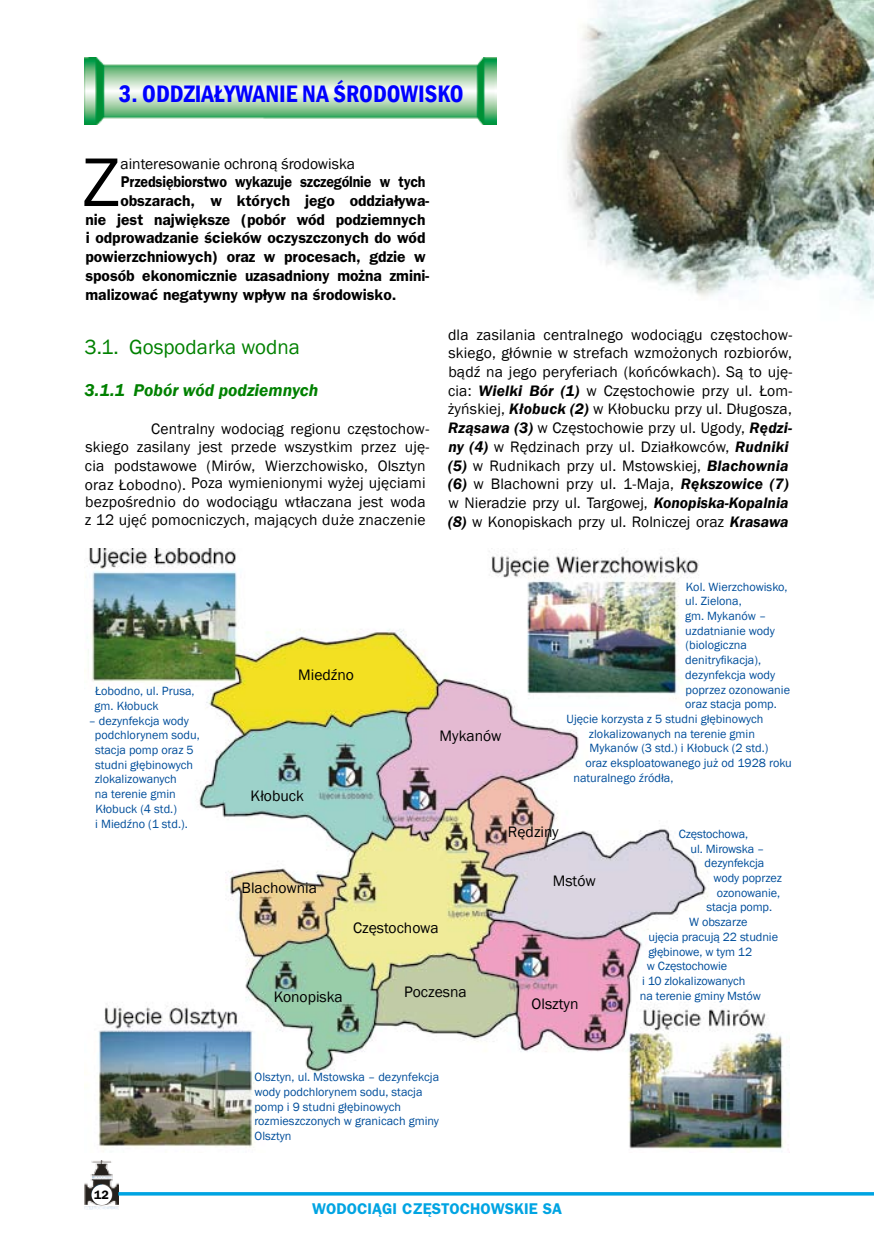
<style>
.page{position:relative;width:874px;height:1241px;background:#fff}
.page>*{position:absolute;margin:0;border:0;box-sizing:border-box;transform-origin:0 0}
.t1{font:71.58px "Franklin Gothic";color:#000}
.t2{font:600 condensed 24.5px "Franklin Gothic";color:#00f}
.t3{font:21px "Franklin Gothic";color:#008100}
.t4{font:italic 600 17.5px "Franklin Gothic";color:#008100}
.t5{font:15.58px/18.7px "Franklin Gothic";letter-spacing:.01em;color:#000;text-align:justify}
.t6{font:700 15.58px "Frankfurt Gothic";color:#000}
.t7{font:700 15.58px "Frankfurt Gothic";color:#000;scale:.91 1}
.t8{font:700 15.58px "Frankfurt Gothic";color:#00a4e2}
.t9{font:12.25px/14.7px "Franklin Gothic";color:#004e9b}
.t10{font:700 12.25px "Frankfurt Gothic";color:#000}
.s1{font-weight:600;font-style:italic}
</style>
<div class="page">
<img style="left:84px;top:1160px;width:34px;height:48px">
<div style="left:91px;top:1184px;width:21px;height:20px;background:#fff;border-radius:50%"></div>
<svg style="left:118px;top:1191px;width:755px;height:4px"></svg>
<img style="left:84px;top:58px;width:412px;height:67px">
<img style="left:84px;top:548px;width:700px;height:601px">
<img style="left:566px;top:0;width:307px;height:300px">
<p class="t2" style="left:119px;top:77px;width:346px">3. ODDZIAŁYWANIE NA ŚRODOWISKO</p>
<p class="t1" style="left:82px;top:138px;width:39px">Z</p>
<p class="t5" style="left:120px;top:154px;width:236px">ainteresowanie ochroną środowiska</p>
<p class="t7" style="left:121px;top:173px;width:336px">Przedsiębiorstwo wykazuje szczególnie w tych</p>
<p class="t6" style="left:120px;top:192px;width:310px">obszarach, w których jego oddziaływa-</p>
<p class="t6" style="left:85px;top:210px;width:341px">nie jest największe (pobór wód podziemnych</p>
<p class="t6" style="left:86px;top:229px;width:341px">i odprowadzanie ścieków oczyszczonych do wód</p>
<p class="t6" style="left:85px;top:248px;width:342px">powierzchniowych) oraz w procesach, gdzie w</p>
<p class="t6" style="left:85px;top:266px;width:345px">sposób ekonomicznie uzasadniony można zmini-</p>
<p class="t6" style="left:85px;top:285px;width:312px">malizować negatywny wpływ na środowisko.</p>
<p class="t3" style="left:84px;top:334px;width:217px">3.1. Gospodarka wodna</p>
<p class="t4" style="left:85px;top:379px;width:235px">3.1.1 Pobór wód podziemnych</p>
<p class="t5" style="left:85px;top:419px;width:345px;text-indent:66px">Centralny wodociąg regionu częstochow&shy;skiego zasilany jest przede wszystkim przez uję&shy;cia podstawowe (Mirów, Wierzchowisko, Olsztyn</p>
<p class="t5" style="left:85px;top:473px;width:342px">oraz Łobodno). Poza wymienionymi wyżej ujęciami bezpośrednio do wodociągu wtłaczana jest woda z 12 ujęć pomocniczych, mających duże znaczenie</p>
<p class="t5" style="left:447px;top:325px;width:346px;text-align:left">dla zasilania centralnego wodociągu częstochow&shy;skiego, głównie w strefach wzmożonych rozbiorów, bądź na jego peryferiach (końcówkach). Są to uję&shy;cia: <span class="s1">Wielki Bór (1)</span> w Częstochowie przy ul. Łom&shy;żyńskiej, <span class="s1">Kłobuck (2)</span> w Kłobucku przy ul. Długosza, <span class="s1">Rząsawa (3)</span> w Częstochowie przy ul. Ugody, <span class="s1">Rędzi&shy;ny (4)</span> w Rędzinach przy ul. Działkowców, <span class="s1">Rudniki (5)</span> w Rudnikach przy ul. Mstowskiej, <span class="s1">Blachownia (6)</span> w Blachowni przy ul. 1-Maja, <span class="s1">Rększowice (7) </span>w Nieradzie przy ul. Targowej, <span class="s1">Konopiska-Kopalnia (8)</span> w Konopiskach przy ul. Rolniczej oraz <span class="s1">Krasawa</span></p>
<p class="t9" style="left:94px;top:684px;width:101px">Łobodno, ul. Prusa, gm. Kłobuck</p>
<p class="t9" style="left:95px;top:713px;width:107px;text-indent:-6px">– dezynfekcja wody podchlorynem sodu, stacja pomp oraz 5 studni głębinowych zlokalizowanych<br>na terenie gmin<br>Kłobuck (4 std.)<br>i Miedźno (1 std.).</p>
<p class="t10" style="left:94px;top:1187px;width:16px">12</p>
<p class="t5" style="left:298px;top:665px;width:57px">Miedźno</p>
<p class="t5" style="left:250px;top:786px;width:55px">Kłobuck</p>
<p class="t5" style="left:439px;top:726px;width:63px">Mykanów</p>
<p class="t9" style="left:685px;top:579px;width:103px">Kol. Wierzchowisko,</p>
<p class="t9" style="left:685px;top:594px;width:58px">ul. Zielona,</p>
<p class="t9" style="left:684px;top:608px;width:83px">gm. Mykanów –</p>
<p class="t9" style="left:685px;top:623px;width:91px">uzdatnianie wody</p>
<p class="t9" style="left:685px;top:638px;width:63px">(biologiczna</p>
<p class="t9" style="left:685px;top:652px;width:77px">denitryfikacja),</p>
<p class="t9" style="left:685px;top:667px;width:91px">dezynfekcja wody</p>
<p class="t9" style="left:685px;top:682px;width:106px">poprzez ozonowanie</p>
<p class="t9" style="left:685px;top:697px;width:93px">oraz stacja pomp.</p>
<p class="t9" style="left:566px;top:711px;width:198px">Ujęcie korzysta z 5 studni głębinowych</p>
<p class="t9" style="left:588px;top:726px;width:167px">zlokalizowanych na terenie gmin</p>
<p class="t9" style="left:589px;top:741px;width:180px">Mykanów (3 std.) i Kłobuck (2 std.)</p>
<p class="t9" style="left:585px;top:755px;width:208px">oraz eksploatowanego już od 1928 roku</p>
<p class="t9" style="left:573px;top:770px;width:101px">naturalnego źródła,</p>
<p class="t5" style="left:241px;top:878px;width:77px">Blachownia</p>
<p class="t5" style="left:353px;top:918px;width:87px">Częstochowa</p>
<p class="t5" style="left:273px;top:987px;width:71px">Konopiska</p>
<p class="t5" style="left:404px;top:982px;width:64px">Poczesna</p>
<p class="t9" style="left:254px;top:1069px;width:186px">Olsztyn, ul. Mstowska – dezynfekcja wody podchlorynem sodu, stacja pomp i 9 studni głębinowych rozmieszczonych w granicach gminy<br>Olsztyn</p>
<p class="t5" style="left:507px;top:822px;width:52px">Rędziny</p>
<p class="t5" style="left:552px;top:871px;width:45px">Mstów</p>
<p class="t5" style="left:531px;top:994px;width:48px">Olsztyn</p>
<p class="t8" style="left:312px;top:1199px;width:251px">WODOCIĄGI CZĘSTOCHOWSKIE SA</p>
<p class="t9" style="left:678px;top:826px;width:71px">Częstochowa,</p>
<p class="t9" style="left:690px;top:841px;width:75px">ul. Mirowska –</p>
<p class="t9" style="left:704px;top:856px;width:61px">dezynfekcja</p>
<p class="t9" style="left:713px;top:870px;width:70px">wody poprzez</p>
<p class="t9" style="left:716px;top:885px;width:65px">ozonowanie,</p>
<p class="t9" style="left:706px;top:900px;width:67px">stacja pomp.</p>
<p class="t9" style="left:689px;top:914px;width:60px">W obszarze</p>
<p class="t9" style="left:648px;top:929px;width:131px">ujęcia pracują 22 studnie</p>
<p class="t9" style="left:648px;top:944px;width:105px">głębinowe, w tym 12</p>
<p class="t9" style="left:646px;top:958px;width:82px">w Częstochowie</p>
<p class="t9" style="left:641px;top:973px;width:105px">i 10 zlokalizowanych</p>
<p class="t9" style="left:639px;top:988px;width:122px">na terenie gminy Mstów</p>
</div>
